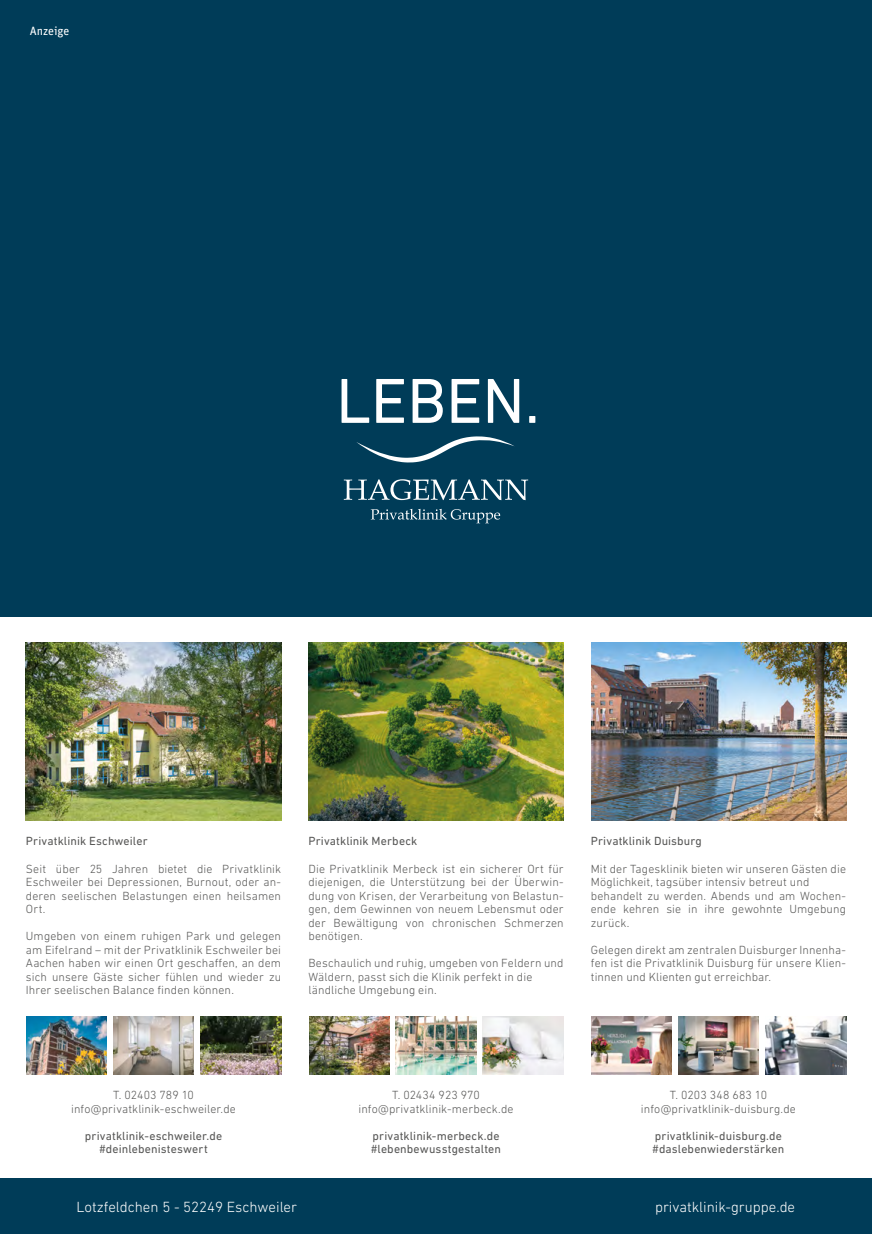
<style>
.page{position:relative;width:872px;height:1234px;background:#fff}
.page>*{position:absolute;margin:0;border:0;box-sizing:border-box;transform-origin:0 0}
.t1{font:64.5px "DIN Next LT Pro";color:#fff}
.t2{font:300 15px "DIN Next LT Pro";color:#fff}
.t3{font:300 12px/13.5px "DIN Next LT Pro";letter-spacing:.01em;color:#575756;text-align:justify}
.t4{font:12px/13.5px "DIN Next LT Pro";letter-spacing:.01em;color:#575756}
.t5{font:12px "Unit Pro";color:#fff}
</style>
<div class="page">
<div style="left:0;top:1178px;width:872px;height:55px;background:#003c58"></div>
<div style="left:0;top:0;width:872px;height:617px;background:#003c58"></div>
<svg style="left:344px;top:479px;width:184px;height:21px"></svg>
<svg style="left:371px;top:508px;width:129px;height:15px"></svg>
<svg style="left:356px;top:436px;width:158px;height:26px"></svg>
<img style="left:26px;top:642px;width:255px;height:178px">
<img style="left:308px;top:642px;width:255px;height:178px">
<img style="left:591px;top:642px;width:255px;height:178px">
<img style="left:26px;top:1016px;width:81px;height:58px">
<img style="left:113px;top:1016px;width:81px;height:58px">
<img style="left:200px;top:1016px;width:81px;height:58px">
<img style="left:309px;top:1016px;width:81px;height:58px">
<img style="left:395px;top:1016px;width:81px;height:58px">
<img style="left:483px;top:1016px;width:80px;height:58px">
<img style="left:591px;top:1016px;width:81px;height:58px">
<img style="left:678px;top:1016px;width:81px;height:58px">
<img style="left:765px;top:1016px;width:81px;height:58px">
<p class="t5" style="left:30px;top:22px;width:41px">Anzeige</p>
<h1 class="t1" style="left:336px;top:363px;width:205px">LEBEN.</h1>
<p class="t4" style="left:26px;top:833px;width:123px">Privatklinik Eschweiler</p>
<p class="t3" style="left:26px;top:861px;width:257px">Seit über 25 Jahren bietet die Privatklinik Eschweiler bei Depressionen, Burnout, oder an&shy;deren seelischen Belastungen einen heilsamen Ort.</p>
<p class="t3" style="left:26px;top:929px;width:257px">Umgeben von einem ruhigen Park und gelegen am Eifelrand – mit der Privatklinik Eschweiler bei Aachen haben wir einen Ort geschaffen, an dem sich unsere Gäste sicher fühlen und wieder zu Ihrer seelischen Balance finden können.</p>
<p class="t4" style="left:308px;top:833px;width:110px">Privatklinik Merbeck</p>
<p class="t3" style="left:308px;top:861px;width:257px">Die Privatklinik Merbeck ist ein sicherer Ort für diejenigen, die Unterstützung bei der Überwin&shy;dung von Krisen, der Verarbeitung von Belastun&shy;gen, dem Gewinnen von neuem Lebensmut oder der Bewältigung von chronischen Schmerzen benötigen.</p>
<p class="t3" style="left:308px;top:956px;width:257px;text-align:left">Beschaulich und ruhig, umgeben von Feldern und<br>Wäldern, passt sich die Klinik perfekt in die ländliche Umgebung ein.</p>
<p class="t4" style="left:591px;top:833px;width:113px">Privatklinik Duisburg</p>
<p class="t3" style="left:591px;top:861px;width:257px;text-align:left">Mit der Tagesklinik bieten wir unseren Gästen die Möglichkeit, tagsüber intensiv betreut und behandelt zu werden. Abends und am Wochen&shy;ende kehren sie in ihre gewohnte Umgebung zurück.</p>
<p class="t3" style="left:591px;top:942px;width:257px">Gelegen direkt am zentralen Duisburger Innenha&shy;fen ist die Privatklinik Duisburg für unsere Klien&shy;tinnen und Klienten gut erreichbar.</p>
<p class="t3" style="left:71px;top:1087px;width:166px;text-align:center">T. 02403 789 10 info@privatklinik-eschweiler.de</p>
<p class="t4" style="left:85px;top:1128px;width:139px;text-align:center">privatklinik-eschweiler.de #deinlebenisteswert</p>
<p class="t3" style="left:358px;top:1087px;width:157px;text-align:center">T. 02434 923 970 info@privatklinik-merbeck.de</p>
<p class="t4" style="left:371px;top:1128px;width:131px">privatklinik-merbeck.de #lebenbewusstgestalten</p>
<p class="t3" style="left:641px;top:1087px;width:156px;text-align:center">T. 0203 348 683 10 info@privatklinik-duisburg.de</p>
<p class="t4" style="left:652px;top:1128px;width:133px">privatklinik-duisburg.de #daslebenwiederstärken</p>
<p class="t2" style="left:77px;top:1197px;width:222px">Lotzfeldchen 5 - 52249 Eschweiler</p>
<p class="t2" style="left:655px;top:1197px;width:142px">privatklinik-gruppe.de</p>
</div>
